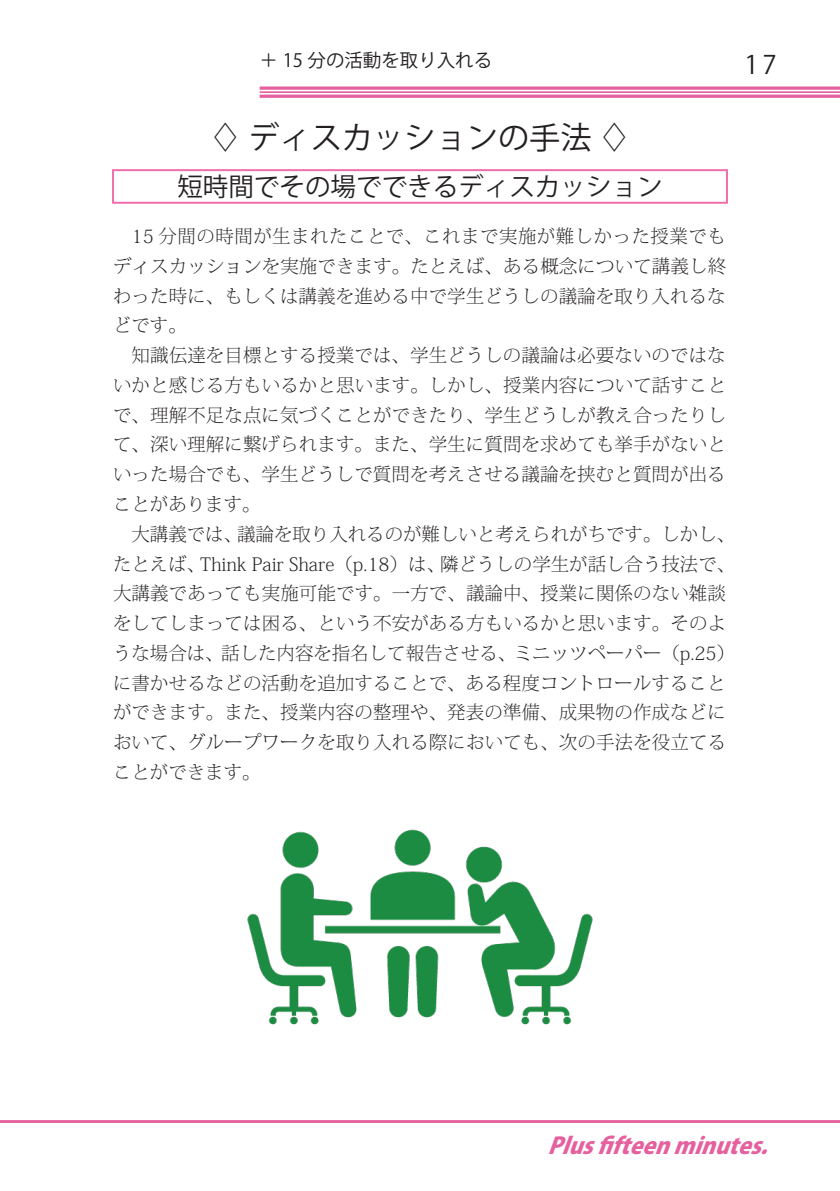
<style>
.page{position:relative;width:840px;height:1191px;background:#fff}
.page>*{position:absolute;margin:0;border:0;box-sizing:border-box;transform-origin:0 0}
.t1{font:31.2px "Koz Go Pro";color:#231f20}
.t2{font:25.6px "Koz Go Pro";color:#231f20}
.t3{font:italic 800 22.6px "Koz Go Pr 6 N";color:#e5609e}
.t4{font:200 18.4px/29.8px "Koz Min Pro";letter-spacing:.01em;color:#231f20}
.t5{font:18.4px "Koz Go Pro";color:#231f20}
</style>
<div class="page">
<svg style="left:259px;top:86px;width:580px;height:4px;background:#e97db0"></svg>
<hr style="left:259px;top:91px;width:580px;height:2px;background:#e5609e">
<hr style="left:259px;top:95px;width:580px;height:3px;background:#e5609e">
<hr style="left:0;top:1120px;width:839px;height:3px;background:#e5609e">
<div style="left:112px;top:169px;width:615px;height:35px;border:2px solid #f16daa"></div>
<img style="left:247px;top:829px;width:346px;height:196px">
<p class="t5" style="left:259px;top:49px;width:234px">＋ 15 分の活動を取り入れる</p>
<h2 class="t2" style="left:744px;top:48px;width:34px">17</h2>
<h1 class="t1" style="left:210px;top:117px;width:421px">♢ ディスカッションの手法 ♢</h1>
<h2 class="t2" style="left:177px;top:170px;width:486px">短時間でその場でできるディスカッション</h2>
<p class="t4" style="left:113px;top:221px;width:623px">　15 分間の時間が生まれたことで、これまで実施が難しかった授業でもディスカッションを実施できます。たとえば、ある概念について講義し終わった時に、もしくは講義を進める中で学生どうしの議論を取り入れるなどです。<br>　知識伝達を目標とする授業では、学生どうしの議論は必要ないのではないかと感じる方もいるかと思います。しかし、授業内容について話すことで、理解不足な点に気づくことができたり、学生どうしが教え合ったりして、深い理解に繋げられます。また、学生に質問を求めても挙手がないといった場合でも、学生どうしで質問を考えさせる議論を挟むと質問が出ることがあります。<br>　大講義では、議論を取り入れるのが難しいと考えられがちです。しかし、たとえば、Think Pair Share（p.18）は、隣どうしの学生が話し合う技法で、大講義であっても実施可能です。一方で、議論中、授業に関係のない雑談をしてしまっては困る、という不安がある方もいるかと思います。そのような場合は、話した内容を指名して報告させる、ミニッツペーパー（p.25）に書かせるなどの活動を追加することで、ある程度コントロールすることができます。また、授業内容の整理や、発表の準備、成果物の作成などにおいて、グループワークを取り入れる際においても、次の手法を役立てることができます。</p>
<p class="t3" style="left:547px;top:1133px;width:236px">Plusfifteenminutes.</p>
</div>
